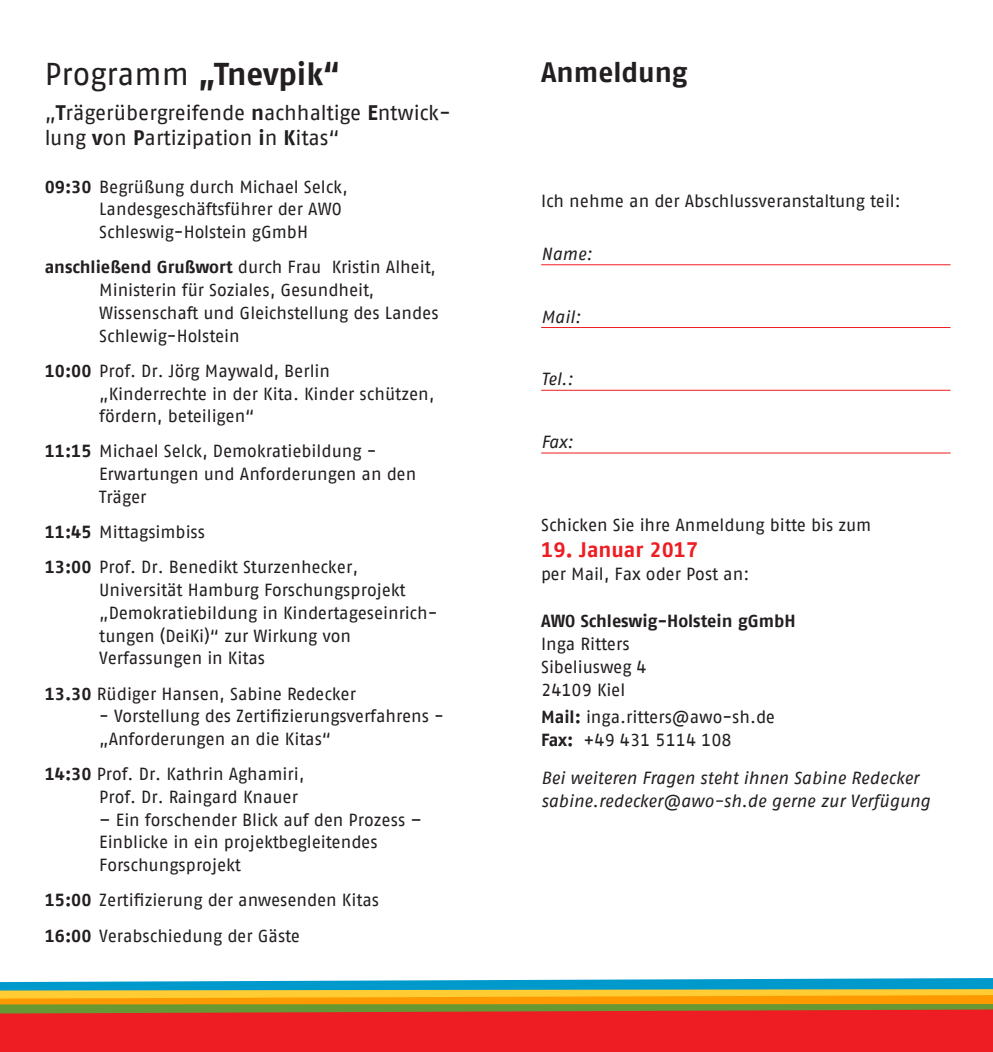
<style>
.page{position:relative;width:993px;height:1052px;background:#fff}
.page>*{position:absolute;margin:0;border:0;box-sizing:border-box;transform-origin:0 0}
.t1{font:700 31.5px "AWO Fago Office";letter-spacing:-.005em;color:#231f20}
.t2{font:700 28px "AWO Fago Office";color:#231f20}
.t3{font:21px/25.2px "AWO Fago Office";color:#231f20}
.t4{font:700 21px "AWO Fago Office";color:#ee1d23}
.t5{font:17.5px/22.8px "AWO Fago Office";color:#231f20}
.t6{font:italic 17.5px/22.8px "AWO Fago Office";letter-spacing:-.005em;color:#231f20}
.t7{font:700 17.5px "AWO Fago Office";color:#231f20}
.s1{font-weight:400}
.s2{font-weight:700}
</style>
<div class="page">
<div style="left:0;top:1005px;width:992px;height:47px;background:#ee1d23"></div>
<svg style="left:0;top:978px;width:992px;height:36px"></svg>
<hr style="left:541px;top:264px;width:409px;height:1px;background:#ee1d23">
<hr style="left:541px;top:327px;width:409px;height:1px;background:#ee1d23">
<hr style="left:541px;top:390px;width:409px;height:1px;background:#ee1d23">
<hr style="left:541px;top:452px;width:409px;height:1px;background:#ee1d23">
<h1 class="t1" style="left:45px;top:55px;width:297px"><span class="s1">Programm</span> „Tnevpik“</h1>
<p class="t3" style="left:45px;top:100px;width:407px">„<span class="s2">T</span>rägerübergreifende <span class="s2">n</span>achhaltige <span class="s2">E</span>ntwick&shy;lung <span class="s2">v</span>on <span class="s2">P</span>artizipation <span class="s2">i</span>n <span class="s2">K</span>itas“</p>
<p class="t5" style="left:99px;top:175px;width:250px;text-indent:-55px"><span class="s2">09:30</span> Begrüßung durch Michael Selck,<br>Landesgeschäftsführer der AWO<br>Schleswig-Holstein gGmbH</p>
<p class="t5" style="left:99px;top:256px;width:341px;text-indent:-55px"><span class="s2">anschließend Grußwort</span> durch Frau Kristin Alheit, Ministerin für Soziales, Gesundheit, Wissenschaft und Gleichstellung des Landes Schlewig-Holstein</p>
<p class="t5" style="left:99px;top:359px;width:336px;text-indent:-55px"><span class="s2">10:00</span> Prof. Dr. Jörg Maywald, Berlin „Kinderrechte in der Kita. Kinder schützen, fördern, beteiligen“</p>
<p class="t5" style="left:99px;top:440px;width:318px;text-indent:-55px"><span class="s2">11:15</span> Michael Selck, Demokratiebildung -<br>Erwartungen und Anforderungen an den<br>Träger</p>
<p class="t5" style="left:45px;top:514px;width:315px;line-height:35.2px"><span class="s2">11:45</span> Mittagsimbiss<br><span class="s2">13:00</span> Prof. Dr. Benedikt Sturzenhecker,</p>
<p class="t5" style="left:99px;top:578px;width:339px">Universität Hamburg Forschungsprojekt „Demokratiebildung in Kindertageseinrich&shy;tungen (DeiKi)“ zur Wirkung von Verfassungen in Kitas</p>
<p class="t5" style="left:45px;top:682px;width:313px"><span class="s2">13.30</span> Rüdiger Hansen, Sabine Redecker</p>
<p class="t5" style="left:99px;top:704px;width:346px">- Vorstellung des Zertifizierungsverfahrens - „Anforderungen an die Kitas“</p>
<p class="t5" style="left:99px;top:762px;width:207px;text-indent:-55px"><span class="s2">14:30</span> Prof. Dr. Kathrin Aghamiri,<br>Prof. Dr. Raingard Knauer</p>
<p class="t5" style="left:99px;top:808px;width:324px">– Ein forschender Blick auf den Prozess –<br>Einblicke in ein projektbegleitendes<br>Forschungsprojekt</p>
<p class="t5" style="left:45px;top:882px;width:336px;line-height:35.2px"><span class="s2">15:00</span> Zertifizierung der anwesenden Kitas<br><span class="s2">16:00</span> Verabschiedung der Gäste</p>
<h2 class="t2" style="left:541px;top:56px;width:148px">Anmeldung</h2>
<p class="t5" style="left:541px;top:190px;width:361px">Ich nehme an der Abschlussveranstaltung teil:</p>
<p class="t6" style="left:541px;top:242px;width:52px">Name:</p>
<p class="t6" style="left:541px;top:305px;width:41px">Mail:</p>
<p class="t6" style="left:541px;top:368px;width:34px">Tel.:</p>
<p class="t6" style="left:541px;top:430px;width:33px">Fax:</p>
<p class="t5" style="left:541px;top:513px;width:331px">Schicken Sie ihre Anmeldung bitte bis zum</p>
<p class="t4" style="left:541px;top:537px;width:158px">19. Januar 2017</p>
<p class="t5" style="left:541px;top:562px;width:209px">per Mail, Fax oder Post an:</p>
<p class="t7" style="left:541px;top:611px;width:256px">AWO Schleswig-Holstein gGmbH</p>
<p class="t5" style="left:541px;top:632px;width:107px">Inga Ritters<br>Sibeliusweg 4<br>24109 Kiel</p>
<p class="t5" style="left:541px;top:705px;width:235px"><span class="s2">Mail:</span> inga.ritters@awo-sh.de<br><span class="s2">Fax:</span> +49 431 5114 108</p>
<p class="t6" style="left:541px;top:766px;width:390px">Bei weiteren Fragen steht ihnen Sabine Redecker sabine.redecker@awo-sh.de gerne zur Verfügung</p>
</div>
